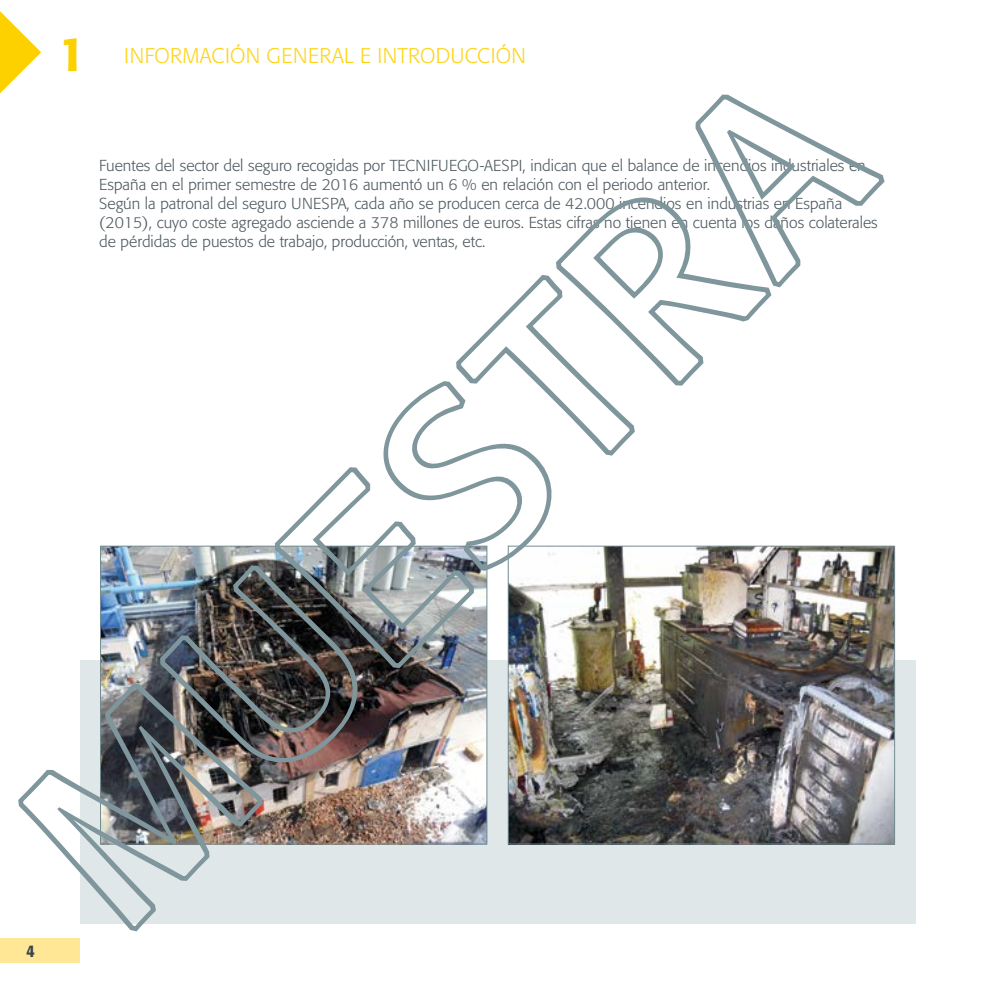
<style>
.page{position:relative;width:993px;height:993px;background:#fff}
.page>*{position:absolute;margin:0;border:0;box-sizing:border-box;transform-origin:0 0}
.t1{font:248.5px "Formata BQ Outline";color:#7f969c}
.t2{font:500 47.25px "Formata Pro";color:#fdd000}
.t3{font:300 21px "Formata Pro";letter-spacing:.01em;color:#fed418}
.t4{font:500 condensed 17.5px "Formata Pro";color:#3a454b}
.t5{font:300 15.75px/18.9px "Formata Pro";color:#4e5a60}
</style>
<div class="page">
<div style="left:0;top:938px;width:79px;height:24px;background:#ffe796"></div>
<svg style="left:0;top:11px;width:41px;height:82px"></svg>
<div style="left:80px;top:660px;width:835px;height:263px;background:#e0e7e9"></div>
<img style="left:102px;top:547px;width:383px;height:295px">
<div style="left:100px;top:545px;width:387px;height:299px;border:1px solid #728b91"></div>
<img style="left:510px;top:547px;width:382px;height:295px">
<div style="left:508px;top:545px;width:386px;height:299px;border:1px solid #728b91"></div>
<h2 class="t2" style="left:58px;top:24px;width:29px">1</h2>
<h3 class="t3" style="left:124px;top:43px;width:403px">INFORMACIÓN GENERAL E INTRODUCCIÓN</h3>
<h1 class="t1" style="left:-46px;top:767px;width:1076px;rotate:-45deg">MUESTRA</h1>
<p class="t5" style="left:99px;top:156px;width:779px">Fuentes del sector del seguro recogidas por TECNIFUEGO-AESPI, indican que el balance de incendios industriales en España en el primer semestre de 2016 aumentó un 6 % en relación con el periodo anterior.<br>Según la patronal del seguro UNESPA, cada año se producen cerca de 42.000 incendios en industrias en España (2015), cuyo coste agregado asciende a 378 millones de euros. Estas cifras no tienen en cuenta los daños colaterales de pérdidas de puestos de trabajo, producción, ventas, etc.</p>
<p class="t4" style="left:26px;top:939px;width:10px">4</p>
</div>
